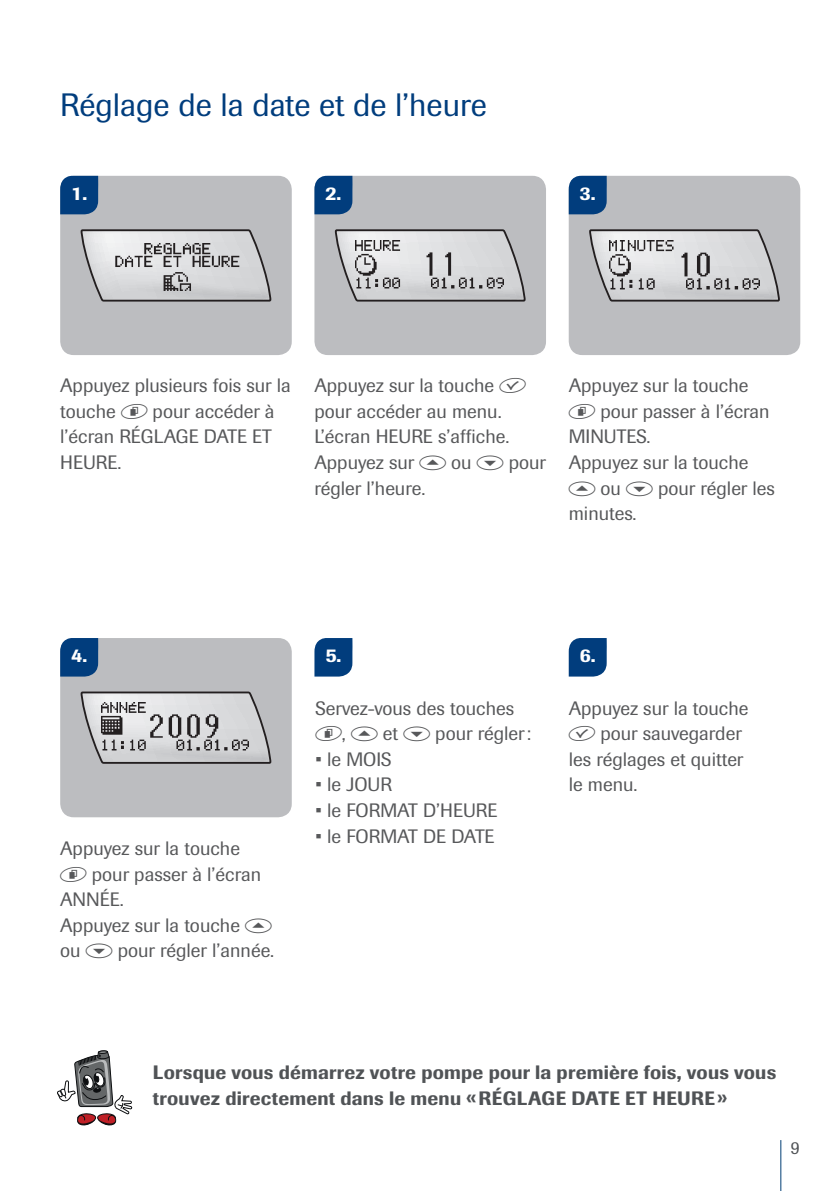
<style>
.page{position:relative;width:840px;height:1191px;background:#fff}
.page>*{position:absolute;margin:0;border:0;box-sizing:border-box;transform-origin:0 0}
.t1{font:32px "Imago Pro";color:#013d7d}
.t2{font:19.2px/25.6px "Imago Pro";color:#57585a}
.t3{font:500 19.2px/25.6px "Imago Pro";letter-spacing:.01em;color:#505356}
.t4{font:500 19.2px "Imago Pro";color:#fff}
.t5{font:18px "Imago Pro";color:#505356}
.s1{font-family:"Labeling Font III"}
</style>
<div class="page">
<hr style="left:780px;top:1140px;width:1px;height:51px;background:#003e74">
<svg style="left:57px;top:1050px;width:75px;height:75px"></svg>
<svg style="left:314px;top:638px;width:38px;height:38px"></svg>
<svg style="left:568px;top:638px;width:38px;height:38px"></svg>
<div style="left:60px;top:176px;width:231px;height:179px;background:#bcbdc0;border-radius:14px"></div>
<svg style="left:60px;top:176px;width:38px;height:38px"></svg>
<svg style="left:81px;top:229px;width:190px;height:72px"></svg>
<img style="left:101px;top:243px;width:150px;height:47px">
<div style="left:314px;top:176px;width:231px;height:179px;background:#bcbdc0;border-radius:14px"></div>
<svg style="left:314px;top:176px;width:38px;height:38px"></svg>
<svg style="left:335px;top:229px;width:190px;height:72px"></svg>
<img style="left:355px;top:240px;width:148px;height:49px">
<div style="left:568px;top:176px;width:231px;height:179px;background:#bcbdc0;border-radius:14px"></div>
<svg style="left:568px;top:176px;width:38px;height:38px"></svg>
<svg style="left:589px;top:229px;width:190px;height:72px"></svg>
<img style="left:609px;top:240px;width:150px;height:50px">
<div style="left:60px;top:638px;width:231px;height:179px;background:#bcbdc0;border-radius:14px"></div>
<svg style="left:60px;top:638px;width:38px;height:38px"></svg>
<svg style="left:81px;top:691px;width:190px;height:73px"></svg>
<img style="left:101px;top:702px;width:147px;height:49px">
<h1 class="t1" style="left:60px;top:84px;width:428px">Réglage de la date et de l’heure</h1>
<p class="t4" style="left:71px;top:181px;width:17px">1.</p>
<p class="t4" style="left:325px;top:181px;width:17px">2.</p>
<p class="t4" style="left:579px;top:181px;width:17px">3.</p>
<p class="t2" style="left:314px;top:372px;width:233px">Appuyez sur la touche <span class="s1">F </span>pour accéder au menu.<br>L’écran HEURE s’affiche.<br>Appuyez sur <span class="s1">A</span> ou <span class="s1">S</span> pour régler l’heure.</p>
<p class="t2" style="left:60px;top:372px;width:232px">Appuyez plusieurs fois sur la touche <span class="s1">D</span> pour accéder à l’écran RÉGLAGE DATE ET<br>HEURE.</p>
<p class="t2" style="left:568px;top:372px;width:208px">Appuyez sur la touche<br><span class="s1">D</span> pour passer à l’écran<br>MINUTES.<br>Appuyez sur la touche<br><span class="s1">A</span> ou <span class="s1">S</span> pour régler les minutes.</p>
<p class="t4" style="left:71px;top:643px;width:17px">4.</p>
<p class="t2" style="left:60px;top:835px;width:215px">Appuyez sur la touche<br><span class="s1">D</span> pour passer à l’écran<br>ANNÉE.<br>Appuyez sur la touche <span class="s1">A </span>ou <span class="s1">S</span> pour régler l’année.</p>
<p class="t4" style="left:325px;top:643px;width:17px">5.</p>
<p class="t4" style="left:579px;top:643px;width:17px">6.</p>
<p class="t2" style="left:315px;top:695px;width:217px">Servez-vous des touches<br><span class="s1">D</span>, <span class="s1">A</span> et <span class="s1">S</span> pour régler:</p>
<p class="t2" style="left:315px;top:746px;width:78px">• le MOIS</p>
<p class="t2" style="left:315px;top:771px;width:78px">• le JOUR</p>
<p class="t2" style="left:315px;top:797px;width:183px">• le FORMAT D’HEURE</p>
<p class="t2" style="left:315px;top:823px;width:180px">• le FORMAT DE DATE</p>
<p class="t2" style="left:568px;top:695px;width:181px">Appuyez sur la touche<br><span class="s1">F</span> pour sauvegarder les réglages et quitter le menu.</p>
<p class="t3" style="left:153px;top:1059px;width:624px">Lorsque vous démarrez votre pompe pour la première fois, vous vous trouvez directement dans le menu «RÉGLAGE DATE ET HEURE»</p>
<p class="t5" style="left:790px;top:1135px;width:10px">9</p>
</div>
